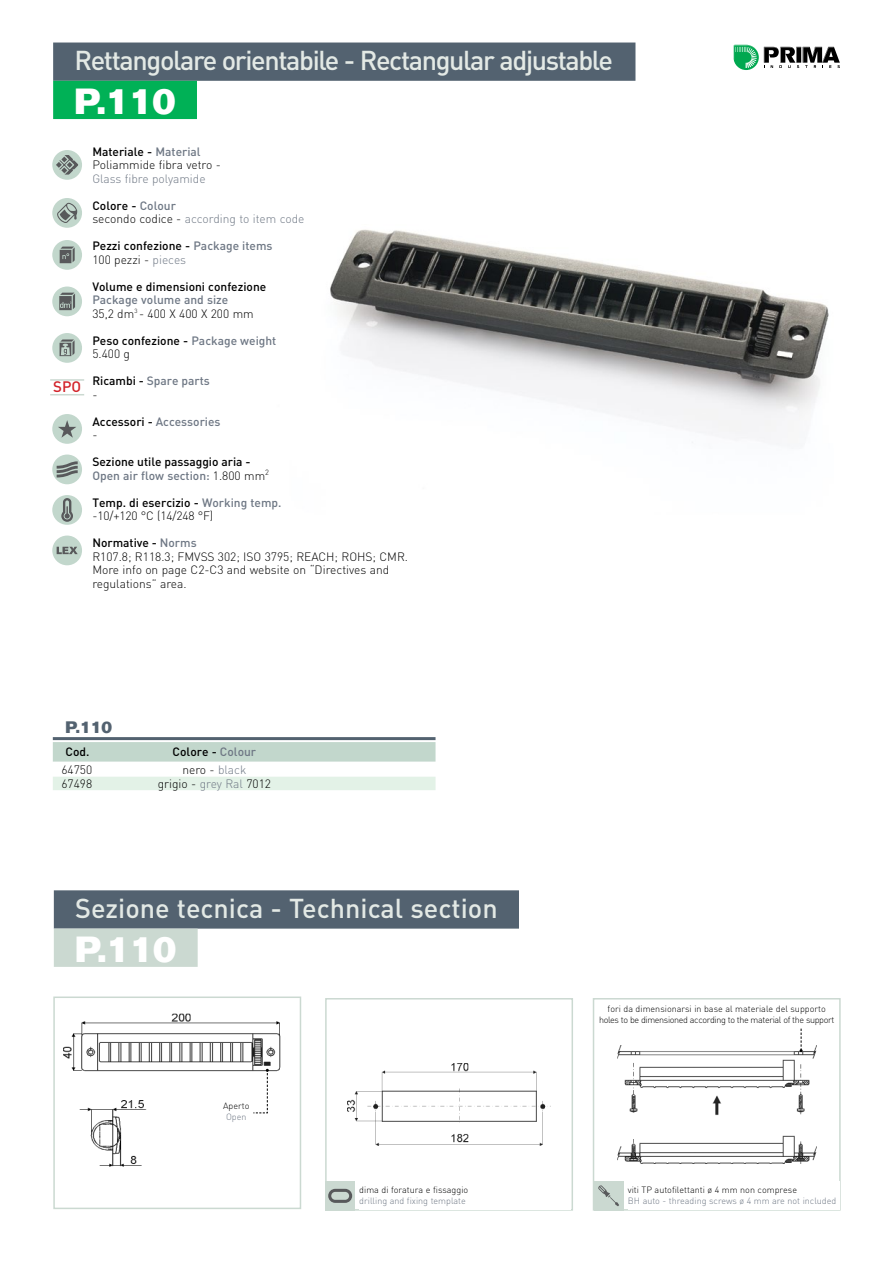
<style>
.page{position:relative;width:893px;height:1263px;background:#fff}
.page>*{position:absolute;margin:0;border:0;box-sizing:border-box;transform-origin:0 0}
.t1{font:36px "Akzidenz Grotesk BE Super";color:#fff}
.t2{font:500 27px "DIN";letter-spacing:-.05em;color:#e3e9e5}
.t3{font:500 27px "DIN";color:#e3e9e5}
.t4{font:16.5px "Akzidenz Grotesk BE Super";color:#536270}
.t5{font:500 15px "DIN";color:#d2232a}
.t6{font:300 12px/13.5px "DIN";color:#000}
.t7{font:500 12px/13.5px "DIN";color:#000}
.t8{font:500 12px/13.5px "DIN";color:#6e7784}
.t9{font:300 12px/13.5px "DIN";color:#6e7784}
.t10{font:300 9px/10.5px "DIN";letter-spacing:-.04em;color:#000;text-align:center}
.t11{font:300 9px "DIN";color:#6e7784}
.t12{font:300 9px "DIN";color:#000}
.s1{font-weight:500}
.s2{font-weight:500;color:#6e7784}
.s3{font-weight:500;color:#000}
.s4{color:#000}
.s5{color:#6e7784}
.s6{font-weight:300}
.s7{font-weight:300;color:#6e7784}
.s8{font-weight:300;color:#000}
</style>
<div class="page">
<svg style="left:733px;top:45px;width:107px;height:25px"></svg>
<div style="left:53px;top:43px;width:582px;height:38px;background:#536270"></div>
<div style="left:53px;top:81px;width:144px;height:38px;background:#00b156"></div>
<div style="left:52px;top:150px;width:30px;height:30px;background:#c2d7cc;border-radius:50%"></div>
<svg style="left:56px;top:155px;width:22px;height:20px"></svg>
<div style="left:52px;top:198px;width:30px;height:30px;background:#c2d7cc;border-radius:50%"></div>
<svg style="left:57px;top:203px;width:20px;height:20px"></svg>
<div style="left:52px;top:240px;width:30px;height:30px;background:#c2d7cc;border-radius:50%"></div>
<svg style="left:60px;top:247px;width:15px;height:16px"></svg>
<div style="left:52px;top:286px;width:30px;height:30px;background:#c2d7cc;border-radius:50%"></div>
<svg style="left:59px;top:293px;width:16px;height:17px"></svg>
<div style="left:52px;top:333px;width:30px;height:30px;background:#c2d7cc;border-radius:50%"></div>
<svg style="left:60px;top:339px;width:15px;height:17px"></svg>
<div style="left:52px;top:414px;width:30px;height:30px;background:#c2d7cc;border-radius:50%"></div>
<svg style="left:58px;top:420px;width:18px;height:18px"></svg>
<div style="left:52px;top:454px;width:30px;height:30px;background:#c2d7cc;border-radius:50%"></div>
<svg style="left:57px;top:461px;width:21px;height:16px"></svg>
<div style="left:52px;top:495px;width:30px;height:30px;background:#c2d7cc;border-radius:50%"></div>
<svg style="left:61px;top:498px;width:12px;height:24px"></svg>
<div style="left:52px;top:535px;width:30px;height:30px;background:#c2d7cc;border-radius:50%"></div>
<svg style="left:57px;top:547px;width:21px;height:7px"></svg>
<img style="left:330px;top:229px;width:499px;height:215px">
<div style="left:53px;top:777px;width:383px;height:13px;background:#e3f2e7"></div>
<hr style="left:53px;top:737px;width:383px;height:3px;background:#536270">
<div style="left:53px;top:742px;width:383px;height:20px;background:#c2d7cc"></div>
<div style="left:54px;top:890px;width:465px;height:39px;background:#536270"></div>
<div style="left:54px;top:928px;width:144px;height:39px;background:#cbd9d1"></div>
<img style="left:63px;top:1013px;width:218px;height:154px">
<div style="left:53px;top:996px;width:248px;height:213px;border:2px solid #cbd9d1"></div>
<img style="left:348px;top:1063px;width:200px;height:82px">
<div style="left:325px;top:998px;width:248px;height:212px;border:2px solid #cbd9d1"></div>
<img style="left:617px;top:1045px;width:199px;height:118px">
<div style="left:593px;top:998px;width:248px;height:212px;border:2px solid #cbd9d1"></div>
<div style="left:325px;top:1181px;width:30px;height:30px;background:#cbd9d1"></div>
<svg style="left:328px;top:1189px;width:24px;height:14px"></svg>
<div style="left:359px;top:1181px;width:212px;height:28px;background:#fff"></div>
<div style="left:594px;top:1181px;width:30px;height:30px;background:#cbd9d1"></div>
<svg style="left:598px;top:1185px;width:21px;height:21px"></svg>
<div style="left:628px;top:1181px;width:212px;height:28px;background:#fff"></div>
<svg style="left:253px;top:1069px;width:16px;height:45px"></svg>
<svg style="left:800px;top:1028px;width:3px;height:24px"></svg>
<hr style="left:50px;top:379px;width:34px;height:2px;background:#cbd9d1">
<hr style="left:50px;top:394px;width:34px;height:1px;background:#cbd9d1">
<h2 class="t2" style="left:74px;top:43px;width:540px">Rettangolare orientabile - Rectangular adjustable</h2>
<h1 class="t1" style="left:74px;top:80px;width:103px">P.110</h1>
<p class="t5" style="left:53px;top:377px;width:29px">SPO</p>
<p class="t6" style="left:92px;top:144px;width:130px"><span class="s1">Materiale -</span> <span class="s2">Material<br></span>Poliammide fibra vetro -</p>
<p class="t9" style="left:92px;top:171px;width:115px">Glass fibre polyamide</p>
<p class="t9" style="left:92px;top:198px;width:214px"><span class="s3">Colore -</span> <span class="s1">Colour<br></span><span class="s4">secondo codice -</span> according to item code</p>
<p class="t7" style="left:92px;top:239px;width:182px">Pezzi confezione - <span class="s5">Package items<br></span><span class="s6">100 pezzi -</span> <span class="s7">pieces</span></p>
<p class="t7" style="left:92px;top:279px;width:175px">Volume e dimensioni confezione</p>
<p class="t8" style="left:92px;top:293px;width:163px">Package volume and size<br><span class="s8">35,2 dm</span><sup>3</sup> <span class="s8">- 400 X 400 X 200 mm</span></p>
<p class="t7" style="left:92px;top:333px;width:185px">Peso confezione - <span class="s5">Package weight<br></span><span class="s6">5.400 g</span></p>
<p class="t8" style="left:92px;top:374px;width:119px"><span class="s4">Ricambi -</span> Spare parts <span class="s8">-</span></p>
<p class="t8" style="left:92px;top:414px;width:130px"><span class="s4">Accessori -</span> Accessories <span class="s8">-</span></p>
<p class="t7" style="left:92px;top:455px;width:178px">Sezione utile passaggio aria -<br><span class="s5">Open air flow section:</span> <span class="s6">1.800 mm</span><sup>2</sup></p>
<p class="t6" style="left:92px;top:495px;width:191px"><span class="s1">Temp. di esercizio -</span> <span class="s2">Working temp. </span>-10/+120 °C (14/248 °F)</p>
<p class="t6" style="left:92px;top:536px;width:317px"><span class="s1">Normative -</span> <span class="s2">Norms<br></span>R107.8; R118.3; FMVSS 302; ISO 3795; REACH; ROHS; CMR.<br>More info on page C2-C3 and website on “Directives and regulations” area.</p>
<h3 class="t4" style="left:66px;top:718px;width:48px">P.110</h3>
<p class="t7" style="left:66px;top:744px;width:25px">Cod.</p>
<p class="t7" style="left:173px;top:744px;width:85px">Colore - <span class="s5">Colour</span></p>
<p class="t6" style="left:61px;top:763px;width:32px">64750</p>
<p class="t6" style="left:182px;top:763px;width:66px">nero - <span class="s5">black</span></p>
<p class="t6" style="left:61px;top:776px;width:32px">67498</p>
<p class="t6" style="left:158px;top:776px;width:115px">grigio - <span class="s5">grey Ral</span> 7012</p>
<h2 class="t3" style="left:75px;top:891px;width:424px">Sezione tecnica - Technical section</h2>
<h1 class="t1" style="left:75px;top:928px;width:103px">P.110</h1>
<p class="t12" style="left:223px;top:1100px;width:28px">Aperto</p>
<p class="t11" style="left:226px;top:1111px;width:22px">Open</p>
<p class="t12" style="left:359px;top:1184px;width:110px">dima di foratura e fissaggio</p>
<p class="t11" style="left:359px;top:1195px;width:108px">drilling and fixing template</p>
<p class="t10" style="left:599px;top:1003px;width:237px">fori da dimensionarsi in base al materiale del supporto holes to be dimensioned according to the material of the support</p>
<p class="t12" style="left:628px;top:1184px;width:171px">viti TP autofilettanti ø 4 mm non comprese</p>
<p class="t11" style="left:628px;top:1195px;width:210px">BH auto - threading screws ø 4 mm are not included</p>
</div>
